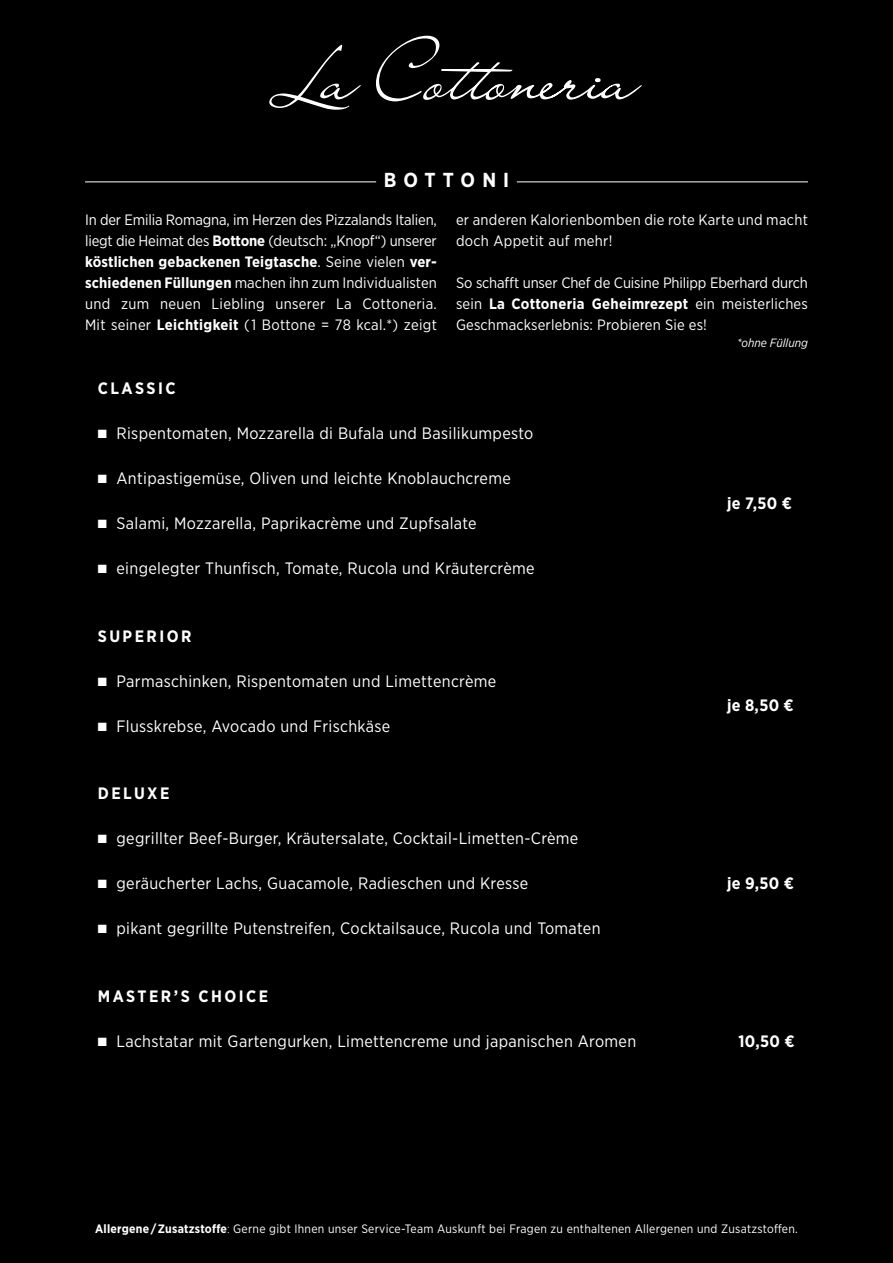
<style>
.page{position:relative;width:893px;height:1263px;background:#000}
.page>*{position:absolute;margin:0;border:0;box-sizing:border-box;transform-origin:0 0}
.t1{font:700 20.25px "Gotham Narrow";letter-spacing:.35em;color:#fff}
.t2{font:16.5px "Gotham Narrow";letter-spacing:.02em;color:#fff}
.t3{font:700 16.5px "Gotham Narrow";letter-spacing:.15em;color:#fff}
.t4{font:15px/21px "Gotham Narrow";letter-spacing:.02em;color:#fff;text-align:justify}
.t5{font:12.15px "Gotham Narrow";letter-spacing:.02em;color:#fff}
.t6{font:italic 12px "Gotham Narrow";color:#fff}
.s1{font-weight:700}
.s2{font-weight:300}
</style>
<div class="page">
<svg style="left:269px;top:36px;width:373px;height:74px"></svg>
<hr style="left:85px;top:181px;width:291px;height:1px;background:#fff">
<hr style="left:517px;top:181px;width:291px;height:1px;background:#fff">
<p class="t1" style="left:384px;top:167px;width:127px">BOTTONI</p>
<p class="t4" style="left:85px;top:209px;width:353px">In der Emilia Romagna, im Herzen des Pizzalands Italien, liegt die Heimat des <span class="s1">Bottone</span> (deutsch: „Knopf“) unserer <span class="s1">köstlichen gebackenen Teigtasche</span>. Seine vielen <span class="s1">ver&shy;schiedenen Füllungen</span> machen ihn zum Individualisten und zum neuen Liebling unserer La Cottoneria.<br>Mit seiner <span class="s1">Leichtigkeit</span> ( 1 Bottone = 78 kcal.*) zeigt</p>
<p class="t4" style="left:456px;top:209px;width:353px">er anderen Kalorienbomben die rote Karte und macht doch Appetit auf mehr!</p>
<p class="t4" style="left:456px;top:272px;width:353px">So schafft unser Chef de Cuisine Philipp Eberhard durch sein <span class="s1">La Cottoneria Geheimrezept</span> ein meisterliches Geschmackserlebnis: Probieren Sie es!</p>
<p class="t3" style="left:98px;top:378px;width:79px">CLASSIC</p>
<p class="t2" style="left:98px;top:423px;width:437px">■ Rispentomaten, Mozzarella di Bufala und Basilikumpesto</p>
<p class="t2" style="left:98px;top:468px;width:415px">■ Antipastigemüse, Oliven und leichte Knoblauchcreme</p>
<p class="t2" style="left:98px;top:513px;width:380px">■ Salami, Mozzarella, Paprikacrème und Zupfsalate</p>
<p class="t2" style="left:98px;top:558px;width:438px">■ eingelegter Thunfisch, Tomate, Rucola und Kräutercrème</p>
<p class="t3" style="left:98px;top:625px;width:95px">SUPERIOR</p>
<p class="t2" style="left:98px;top:671px;width:400px">■ Parmaschinken, Rispentomaten und Limettencrème</p>
<p class="t2" style="left:98px;top:716px;width:294px">■ Flusskrebse, Avocado und Frischkäse</p>
<p class="t3" style="left:98px;top:783px;width:73px">DELUXE</p>
<p class="t2" style="left:98px;top:828px;width:482px">■ gegrillter Beef-Burger, Kräutersalate, Cocktail-Limetten-Crème</p>
<p class="t2" style="left:98px;top:873px;width:432px">■ geräucherter Lachs, Guacamole, Radieschen und Kresse</p>
<p class="t2" style="left:98px;top:918px;width:504px">■ pikant gegrillte Putenstreifen, Cocktailsauce, Rucola und Tomaten</p>
<p class="t6" style="left:737px;top:335px;width:72px">*ohne Füllung</p>
<p class="t3" style="left:727px;top:492px;width:66px">je 7,50 €</p>
<p class="t3" style="left:727px;top:695px;width:68px">je 8,50 €</p>
<p class="t3" style="left:727px;top:873px;width:68px">je 9,50 €</p>
<p class="t3" style="left:98px;top:985px;width:172px">MASTER’S CHOICE</p>
<p class="t2" style="left:98px;top:1031px;width:540px">■ Lachstatar mit Gartengurken, Limettencreme und japanischen Aromen</p>
<p class="t3" style="left:738px;top:1030px;width:58px">10,50 €</p>
<p class="t5" style="left:95px;top:1221px;width:704px"><span class="s1">Allergene / Zusatzstoffe</span><span class="s2">:</span> Gerne gibt Ihnen unser Service-Team Auskunft bei Fragen zu enthaltenen Allergenen und Zusatzstoffen.</p>
</div>
